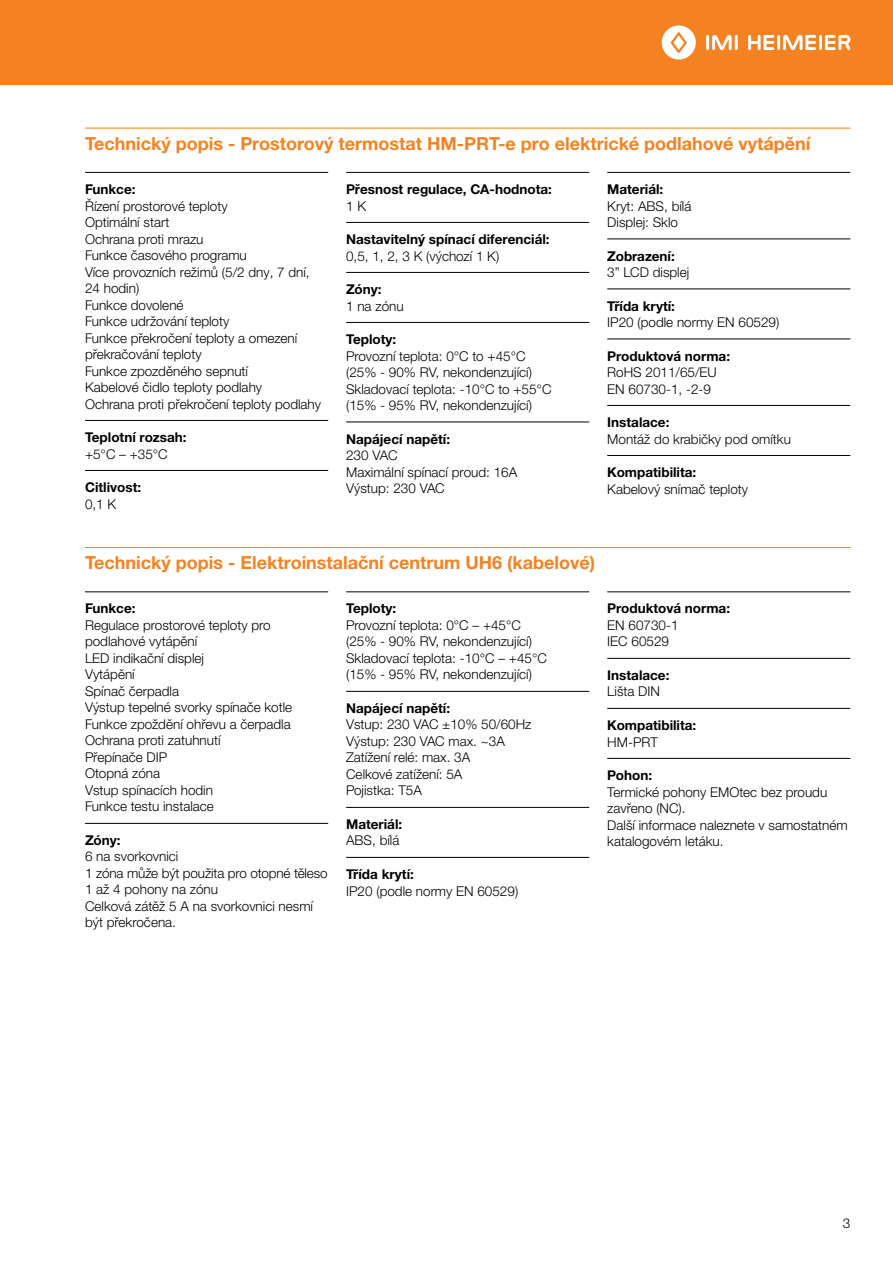
<style>
.page{position:relative;width:893px;height:1263px;background:#fff}
.page>*{position:absolute;margin:0;border:0;box-sizing:border-box;transform-origin:0 0}
.t1{font:700 18px "Helvetica Neue LTW1 G";color:#f58220}
.t2{font:300 13.5px/16.5px "Helvetica Neue LTW1 G";color:#000}
.t3{font:700 13.5px "Helvetica Neue LTW1 G";color:#000}
</style>
<div class="page">
<div style="left:0;top:0;width:893px;height:85px;background:#f58220"></div>
<hr style="left:706px;top:35px;width:3px;height:15px;background:#fff">
<hr style="left:735px;top:35px;width:3px;height:15px;background:#fff">
<svg style="left:712px;top:35px;width:20px;height:15px"></svg>
<svg style="left:662px;top:25px;width:34px;height:35px"></svg>
<hr style="left:777px;top:35px;width:3px;height:15px;background:#fff">
<svg style="left:748px;top:35px;width:26px;height:15px"></svg>
<hr style="left:819px;top:35px;width:3px;height:15px;background:#fff">
<svg style="left:783px;top:35px;width:33px;height:15px"></svg>
<svg style="left:825px;top:35px;width:25px;height:15px"></svg>
<hr style="left:85px;top:128px;width:765px;height:1px;background:#f58220">
<hr style="left:85px;top:172px;width:243px;height:1px;background:#000">
<hr style="left:85px;top:420px;width:243px;height:1px;background:#000">
<hr style="left:85px;top:470px;width:243px;height:1px;background:#000">
<hr style="left:346px;top:172px;width:243px;height:1px;background:#000">
<hr style="left:346px;top:222px;width:243px;height:1px;background:#000">
<hr style="left:346px;top:272px;width:243px;height:1px;background:#000">
<hr style="left:346px;top:322px;width:243px;height:1px;background:#000">
<hr style="left:346px;top:422px;width:243px;height:1px;background:#000">
<hr style="left:607px;top:172px;width:243px;height:1px;background:#000">
<hr style="left:607px;top:239px;width:243px;height:1px;background:#000">
<hr style="left:607px;top:289px;width:243px;height:1px;background:#000">
<hr style="left:607px;top:339px;width:243px;height:1px;background:#000">
<hr style="left:607px;top:405px;width:243px;height:1px;background:#000">
<hr style="left:607px;top:455px;width:243px;height:1px;background:#000">
<hr style="left:85px;top:547px;width:765px;height:1px;background:#f58220">
<hr style="left:85px;top:591px;width:243px;height:1px;background:#000">
<hr style="left:85px;top:823px;width:243px;height:1px;background:#000">
<hr style="left:346px;top:591px;width:243px;height:1px;background:#000">
<hr style="left:346px;top:691px;width:243px;height:1px;background:#000">
<hr style="left:346px;top:807px;width:243px;height:1px;background:#000">
<hr style="left:346px;top:857px;width:243px;height:1px;background:#000">
<hr style="left:607px;top:591px;width:243px;height:1px;background:#000">
<hr style="left:607px;top:658px;width:243px;height:1px;background:#000">
<hr style="left:607px;top:708px;width:243px;height:1px;background:#000">
<hr style="left:607px;top:758px;width:243px;height:1px;background:#000">
<h1 class="t1" style="left:85px;top:132px;width:727px">Technický popis - Prostorový termostat HM-PRT-e pro elektrické podlahové vytápění</h1>
<p class="t3" style="left:85px;top:181px;width:52px">Funkce:</p>
<p class="t2" style="left:85px;top:197px;width:238px">Řízení prostorové teploty<br>Optimální start<br>Ochrana proti mrazu<br>Funkce časového programu<br>Více provozních režimů (5/2 dny, 7 dní,<br>24 hodin)<br>Funkce dovolené<br>Funkce udržování teploty<br>Funkce překročení teploty a omezení překračování teploty<br>Funkce zpozděného sepnutí<br>Kabelové čidlo teploty podlahy<br>Ochrana proti překročení teploty podlahy</p>
<p class="t3" style="left:85px;top:429px;width:103px">Teplotní rozsah:</p>
<p class="t2" style="left:85px;top:445px;width:84px">+5°C – +35°C</p>
<p class="t3" style="left:85px;top:479px;width:58px">Citlivost:</p>
<p class="t2" style="left:85px;top:495px;width:33px">0,1 K</p>
<p class="t3" style="left:346px;top:181px;width:207px">Přesnost regulace, CA-hodnota:</p>
<p class="t2" style="left:346px;top:197px;width:22px">1 K</p>
<p class="t3" style="left:346px;top:231px;width:205px">Nastavitelný spínací diferenciál:</p>
<p class="t2" style="left:346px;top:247px;width:155px">0,5, 1, 2, 3 K (výchozí 1 K)</p>
<p class="t3" style="left:346px;top:281px;width:37px">Zóny:</p>
<p class="t2" style="left:346px;top:297px;width:59px">1 na zónu</p>
<p class="t3" style="left:346px;top:331px;width:52px">Teploty:</p>
<p class="t2" style="left:346px;top:347px;width:207px">Provozní teplota: 0°C to +45°C (25% - 90% RV, nekondenzující)<br>Skladovací teplota: -10°C to +55°C (15% - 95% RV, nekondenzující)</p>
<p class="t3" style="left:346px;top:430px;width:105px">Napájecí napětí:</p>
<p class="t2" style="left:346px;top:447px;width:173px">230 VAC<br>Maximální spínací proud: 16A<br>Výstup: 230 VAC</p>
<p class="t3" style="left:607px;top:181px;width:58px">Materiál:</p>
<p class="t2" style="left:607px;top:197px;width:86px">Kryt: ABS, bílá<br>Displej: Sklo</p>
<p class="t3" style="left:607px;top:247px;width:69px">Zobrazení:</p>
<p class="t2" style="left:607px;top:264px;width:84px">3” LCD displej</p>
<p class="t3" style="left:607px;top:297px;width:69px">Třída krytí:</p>
<p class="t2" style="left:607px;top:314px;width:174px">IP20 (podle normy EN 60529)</p>
<p class="t3" style="left:607px;top:347px;width:124px">Produktová norma:</p>
<p class="t2" style="left:607px;top:364px;width:111px">RoHS 2011/65/EU<br>EN 60730-1, -2-9</p>
<p class="t3" style="left:607px;top:414px;width:64px">Instalace:</p>
<p class="t2" style="left:607px;top:430px;width:185px">Montáž do krabičky pod omítku</p>
<p class="t3" style="left:607px;top:464px;width:91px">Kompatibilita:</p>
<p class="t2" style="left:607px;top:480px;width:142px">Kabelový snímač teploty</p>
<h1 class="t1" style="left:85px;top:552px;width:512px">Technický popis - Elektroinstalační centrum UH6 (kabelové)</h1>
<p class="t3" style="left:85px;top:600px;width:52px">Funkce:</p>
<p class="t2" style="left:85px;top:617px;width:209px">Regulace prostorové teploty pro podlahové vytápění<br>LED indikační displej<br>Vytápění<br>Spínač čerpadla<br>Výstup tepelné svorky spínače kotle<br>Funkce zpoždění ohřevu a čerpadla<br>Ochrana proti zatuhnutí<br>Přepínače DIP<br>Otopná zóna<br>Vstup spínacích hodin<br>Funkce testu instalace</p>
<p class="t3" style="left:85px;top:832px;width:37px">Zóny:</p>
<p class="t2" style="left:85px;top:848px;width:244px">6 na svorkovnici<br>1 zóna může být použita pro otopné těleso<br>1 až 4 pohony na zónu<br>Celková zátěž 5 A na svorkovnici nesmí být překročena.</p>
<p class="t3" style="left:346px;top:600px;width:52px">Teploty:</p>
<p class="t2" style="left:346px;top:617px;width:202px">Provozní teplota: 0°C – +45°C (25% - 90% RV, nekondenzující)<br>Skladovací teplota: -10°C – +45°C (15% - 95% RV, nekondenzující)</p>
<p class="t3" style="left:346px;top:700px;width:105px">Napájecí napětí:</p>
<p class="t2" style="left:346px;top:716px;width:187px">Vstup: 230 VAC ±10% 50/60Hz<br>Výstup: 230 VAC max. ~3A<br>Zatížení relé: max. 3A<br>Celkové zatížení: 5A<br>Pojistka: T5A</p>
<p class="t3" style="left:346px;top:816px;width:58px">Materiál:</p>
<p class="t2" style="left:346px;top:832px;width:55px">ABS, bílá</p>
<p class="t3" style="left:346px;top:866px;width:69px">Třída krytí:</p>
<p class="t2" style="left:346px;top:882px;width:174px">IP20 (podle normy EN 60529)</p>
<p class="t3" style="left:607px;top:600px;width:124px">Produktová norma:</p>
<p class="t2" style="left:607px;top:617px;width:73px">EN 60730-1<br>IEC 60529</p>
<p class="t3" style="left:607px;top:667px;width:64px">Instalace:</p>
<p class="t2" style="left:607px;top:683px;width:54px">Lišta DIN</p>
<p class="t3" style="left:607px;top:717px;width:91px">Kompatibilita:</p>
<p class="t2" style="left:607px;top:733px;width:52px">HM-PRT</p>
<p class="t3" style="left:607px;top:767px;width:46px">Pohon:</p>
<p class="t2" style="left:607px;top:783px;width:242px">Termické pohony EMOtec bez proudu zavřeno (NC).<br>Další informace naleznete v samostatném katalogovém letáku.</p>
<p class="t2" style="left:843px;top:1215px;width:9px">3</p>
</div>
